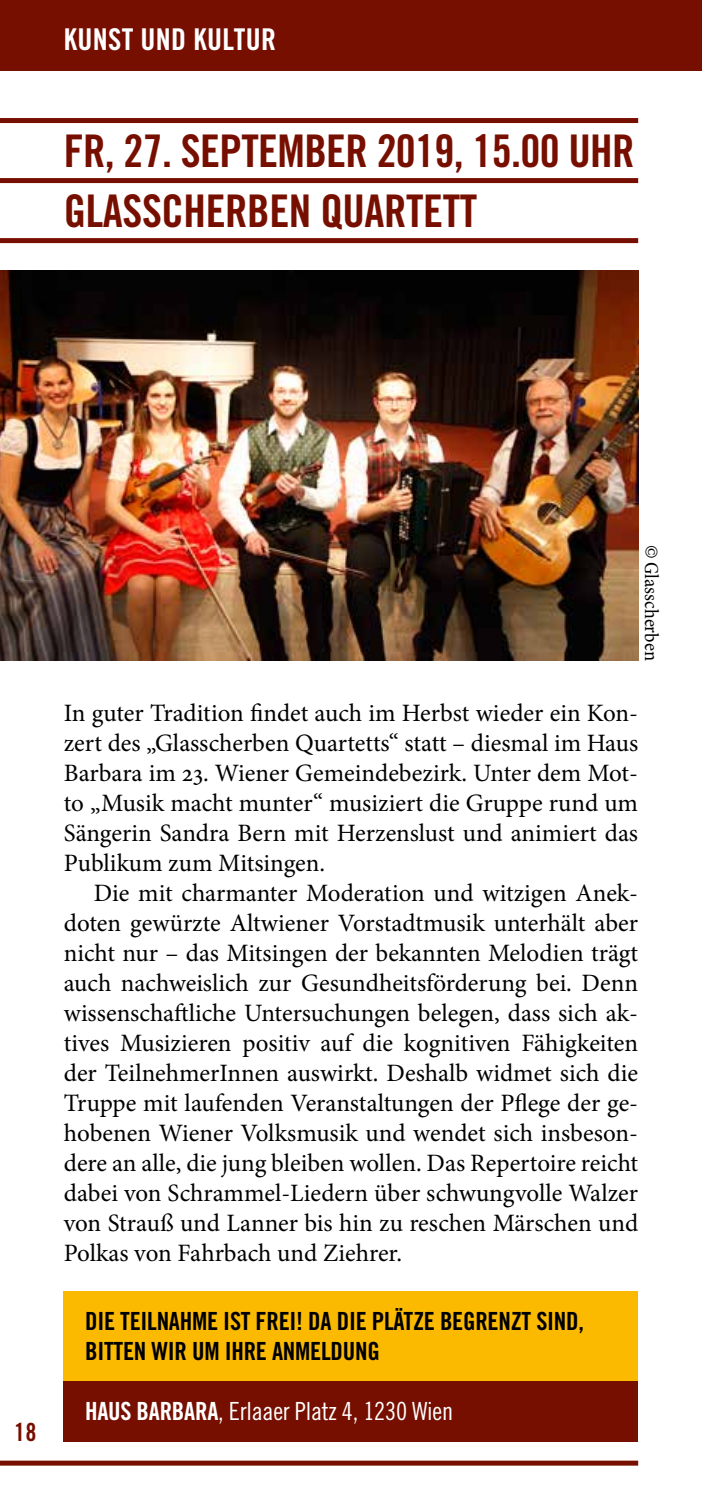
<style>
.page{position:relative;width:702px;height:1489px;background:#fff}
.page>*{position:absolute;margin:0;border:0;box-sizing:border-box;transform-origin:0 0}
.t1{font:45px/60px "Trade Gothic LT Std Bd Cn 20";letter-spacing:-.015em;color:#770f00}
.t2{font:30px "Trade Gothic LT Std Bd Cn 20";letter-spacing:.01em;color:#fff}
.t3{font:25px/30px "Minion Pro";color:#000;text-align:justify}
.t4{font:25px/30px "Trade Gothic LT Std Bd Cn 20";letter-spacing:-.01em;color:#000}
.t5{font:25px "Trade Gothic LT Std Cn 18";letter-spacing:-.01em;color:#fff}
.t6{font:25px "Trade Gothic LT Std Bd Cn 20";color:#770f00}
.t7{font:condensed 20px "Minion Pro";color:#000}
.s1{font-family:"Trade Gothic LT Std Bd Cn 20"}
</style>
<div class="page">
<div style="left:0;top:1460px;width:638px;height:5px;background:#770f00"></div>
<div style="left:0;top:118px;width:638px;height:5px;background:#770f00"></div>
<div style="left:0;top:178px;width:638px;height:5px;background:#770f00"></div>
<div style="left:0;top:238px;width:638px;height:5px;background:#770f00"></div>
<div style="left:0;top:0;width:702px;height:71px;background:#770f00"></div>
<img style="left:0;top:270px;width:638px;height:390px">
<div style="left:64px;top:1290px;width:574px;height:90px;background:#fbba00"></div>
<div style="left:64px;top:1380px;width:574px;height:60px;background:#770f00"></div>
<p class="t2" style="left:64px;top:21px;width:214px">KUNST UND KULTUR</p>
<h1 class="t1" style="left:64px;top:120px;width:572px">FR, 27. SEPTEMBER 2019, 15.00 UHR<br>GLASSCHERBEN QUARTETT</h1>
<p class="t6" style="left:14px;top:1416px;width:24px">18</p>
<p class="t7" style="left:663px;top:544px;width:118px;rotate:90deg">© Glasscherben</p>
<p class="t3" style="left:64px;top:698px;width:576px">In guter Tradition findet auch im Herbst wieder ein Kon&shy;zert des „Glasscherben Quartetts“ statt – diesmal im Haus Barbara im 23. Wiener Gemeindebezirk. Unter dem Mot&shy;to „Musik macht munter“ musiziert die Gruppe rund um Sängerin Sandra Bern mit Herzenslust und animiert das Publikum zum Mitsingen.</p>
<p class="t3" style="left:64px;top:878px;width:576px;text-indent:30px">Die mit charmanter Moderation und witzigen Anek&shy;doten gewürzte Altwiener Vorstadtmusik unterhält aber nicht nur – das Mitsingen der bekannten Melodien trägt auch nachweislich zur Gesundheitsförderung bei. Denn wissenschaftliche Untersuchungen belegen, dass sich ak&shy;tives Musizieren positiv auf die kognitiven Fähigkeiten der TeilnehmerInnen auswirkt. Deshalb widmet sich die Truppe mit laufenden Veranstaltungen der Pflege der ge&shy;hobenen Wiener Volksmusik und wendet sich insbeson&shy;dere an alle, die jung bleiben wollen. Das Repertoire reicht dabei von Schrammel-Liedern über schwungvolle Walzer von Strauß und Lanner bis hin zu reschen Märschen und Polkas von Fahrbach und Ziehrer.</p>
<p class="t4" style="left:85px;top:1305px;width:500px">DIE TEILNAHME IST FREI! DA DIE PLÄTZE BEGRENZT SIND,<br>BITTEN WIR UM IHRE ANMELDUNG</p>
<p class="t5" style="left:85px;top:1396px;width:369px"><span class="s1">HAUS BARBARA</span>, Erlaaer Platz 4, 1230 Wien</p>
</div>
